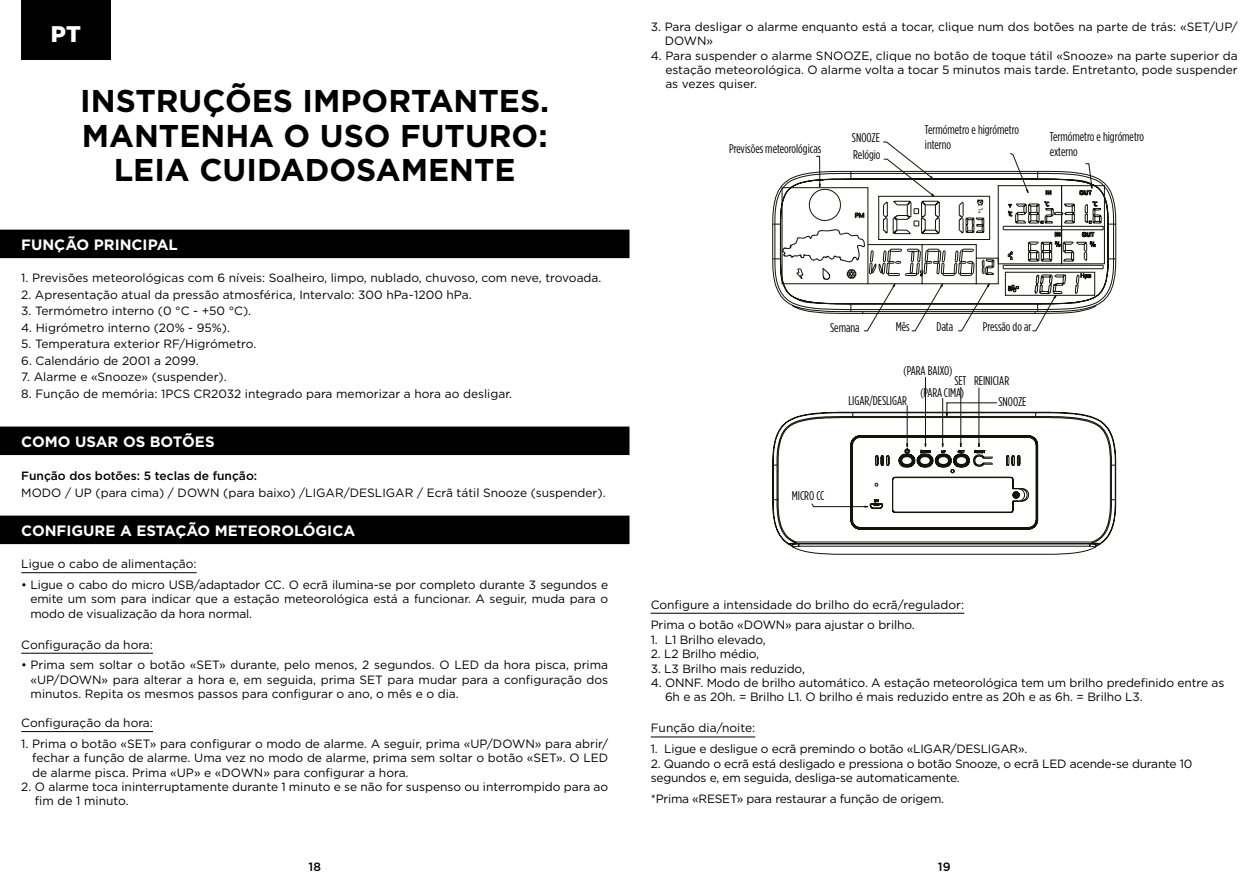
<style>
.page{position:relative;width:1259px;height:893px;background:#fff}
.page>*{position:absolute;margin:0;border:0;box-sizing:border-box;transform-origin:0 0}
.t1{font:700 31.5px/34.5px "Gotham";color:#000;text-align:center}
.t2{font:900 22.5px "Gotham";color:#fff}
.t3{font:700 15px "Gotham";color:#fff}
.t4{font:12.6px/14.7px "Gotham Condensed";color:#000}
.t5{font:12px/14.4px "Gotham";color:#000;text-align:justify}
.t6{font:12px/14.4px "Gotham";letter-spacing:-.02em;color:#000}
.t7{font:500 12px "Gotham";color:#000}
.t8{font:4.8px "Arial";color:#121309}
.t9{font:700 2.55px "Arial";color:#121309}
</style>
<div class="page">
<div style="left:21px;top:0;width:90px;height:60px;background:#000"></div>
<div style="left:0;top:230px;width:629px;height:28px;background:#000"></div>
<div style="left:0;top:516px;width:629px;height:28px;background:#000"></div>
<div style="left:0;top:427px;width:629px;height:28px;background:#000"></div>
<hr style="left:21px;top:572px;width:176px;height:1px;background:#000">
<hr style="left:21px;top:653px;width:132px;height:1px;background:#000">
<hr style="left:21px;top:731px;width:132px;height:1px;background:#000">
<hr style="left:651px;top:613px;width:313px;height:1px;background:#000">
<hr style="left:651px;top:737px;width:104px;height:1px;background:#000">
<svg style="left:772px;top:142px;width:344px;height:189px"></svg>
<svg style="left:796px;top:549px;width:297px;height:6px"></svg>
<svg style="left:772px;top:387px;width:225px;height:142px"></svg>
<svg style="left:776px;top:405px;width:321px;height:144px"></svg>
<hr style="left:925px;top:377px;width:1px;height:67px;background:#121309">
<hr style="left:942px;top:398px;width:1px;height:46px;background:#121309">
<hr style="left:960px;top:387px;width:1px;height:57px;background:#121309">
<hr style="left:978px;top:388px;width:1px;height:56px;background:#121309">
<svg style="left:811px;top:403px;width:305px;height:144px"></svg>
<hr style="left:947px;top:403px;width:49px;height:1px;background:#121309">
<h2 class="t2" style="left:51px;top:21px;width:31px">PT</h2>
<h1 class="t1" style="left:80px;top:84px;width:470px">INSTRUÇÕES IMPORTANTES.<br>MANTENHA O USO FUTURO:<br>LEIA CUIDADOSAMENTE</h1>
<p class="t3" style="left:21px;top:235px;width:158px">FUNÇÃO PRINCIPAL</p>
<p class="t5" style="left:21px;top:270px;width:582px">1. Previsões meteorológicas com 6 níveis: Soalheiro, limpo, nublado, chuvoso, com neve, trovoada.</p>
<p class="t5" style="left:21px;top:287px;width:452px">2. Apresentação atual da pressão atmosférica, Intervalo: 300 hPa~1200 hPa.</p>
<p class="t5" style="left:21px;top:303px;width:231px">3. Termómetro interno (0 °C - +50 °C).</p>
<p class="t5" style="left:21px;top:320px;width:210px">4. Higrómetro interno (20% - 95%).</p>
<p class="t5" style="left:21px;top:336px;width:236px">5. Temperatura exterior RF/Higrómetro.</p>
<p class="t5" style="left:21px;top:353px;width:179px">6. Calendário de 2001 a 2099.</p>
<p class="t5" style="left:21px;top:370px;width:207px">7. Alarme e «Snooze» (suspender).</p>
<p class="t5" style="left:21px;top:386px;width:492px">8. Função de memória: 1PCS CR2032 integrado para memorizar a hora ao desligar.</p>
<p class="t3" style="left:21px;top:432px;width:195px">COMO USAR OS BOTÕES</p>
<p class="t7" style="left:21px;top:468px;width:237px">Função dos botões: 5 teclas de função:</p>
<p class="t5" style="left:21px;top:485px;width:586px">MODO / UP (para cima) / DOWN (para baixo) /LIGAR/DESLIGAR / Ecrã tátil Snooze (suspender).</p>
<p class="t3" style="left:21px;top:521px;width:335px">CONFIGURE A ESTAÇÃO METEOROLÓGICA</p>
<p class="t5" style="left:21px;top:556px;width:177px">Ligue o cabo de alimentação:</p>
<p class="t5" style="left:30px;top:577px;width:579px;text-indent:-9px">• Ligue o cabo do micro USB/adaptador CC. O ecrã ilumina-se por completo durante 3 segundos e emite um som para indicar que a estação meteorológica está a funcionar. A seguir, muda para o modo de visualização da hora normal.</p>
<p class="t5" style="left:21px;top:637px;width:133px">Configuração da hora:</p>
<p class="t5" style="left:31px;top:658px;width:579px;text-indent:-9px">• Prima sem soltar o botão «SET» durante, pelo menos, 2 segundos. O LED da hora pisca, prima «UP/DOWN» para alterar a hora e, em seguida, prima SET para mudar para a configuração dos minutos. Repita os mesmos passos para configurar o ano, o mês e o dia.</p>
<p class="t5" style="left:21px;top:715px;width:133px">Configuração da hora:</p>
<p class="t5" style="left:32px;top:736px;width:578px;text-indent:-11px">1. Prima o botão «SET» para configurar o modo de alarme. A seguir, prima «UP/DOWN» para abrir/ fechar a função de alarme. Uma vez no modo de alarme, prima sem soltar o botão «SET». O LED de alarme pisca. Prima «UP» e «DOWN» para configurar a hora.</p>
<p class="t5" style="left:35px;top:779px;width:575px;text-indent:-14px">2. O alarme toca ininterruptamente durante 1 minuto e se não for suspenso ou interrompido para ao fim de 1 minuto.</p>
<p class="t5" style="left:664px;top:19px;width:574px;text-indent:-14px">3. Para desligar o alarme enquanto está a tocar, clique num dos botões na parte de trás: «SET/UP/<br>DOWN»</p>
<p class="t5" style="left:665px;top:48px;width:574px;text-indent:-15px">4. Para suspender o alarme SNOOZE, clique no botão de toque tátil «Snooze» na parte superior da estação meteorológica. O alarme volta a tocar 5 minutos mais tarde. Entretanto, pode suspender as vezes quiser.</p>
<p class="t4" style="left:729px;top:141px;width:94px">Previsões meteorológicas</p>
<p class="t4" style="left:852px;top:129px;width:30px;line-height:17.1px">SNOOZE<br>Relógio</p>
<p class="t4" style="left:925px;top:122px;width:96px">Termómetro e higrómetro interno</p>
<p class="t4" style="left:1050px;top:129px;width:96px">Termómetro e higrómetro externo</p>
<p class="t9" style="left:981px;top:208px;width:3px">Z</p>
<p class="t8" style="left:978px;top:208px;width:4px">Z</p>
<p class="t4" style="left:830px;top:320px;width:31px">Semana</p>
<p class="t4" style="left:895px;top:319px;width:15px">Mês</p>
<p class="t4" style="left:936px;top:319px;width:18px">Data</p>
<p class="t4" style="left:982px;top:319px;width:50px">Pressão do ar</p>
<p class="t4" style="left:903px;top:363px;width:50px">(PARA BAIXO)</p>
<p class="t4" style="left:920px;top:375px;width:48px;line-height:11.2px;text-align:right">SET<br>(PARA CIMA)</p>
<p class="t4" style="left:848px;top:393px;width:60px">LIGAR/DESLIGAR</p>
<p class="t4" style="left:998px;top:370px;width:29px;line-height:21.1px;text-indent:-24px">REINICIAR<br>SNOOZE</p>
<p class="t4" style="left:792px;top:488px;width:34px">MICRO CC</p>
<p class="t5" style="left:651px;top:594px;width:315px;line-height:20.9px">Configure a intensidade do brilho do ecrã/regulador:<br>Prima o botão «DOWN» para ajustar o brilho.</p>
<p class="t5" style="left:651px;top:632px;width:116px">1. L1 Brilho elevado,</p>
<p class="t5" style="left:651px;top:646px;width:110px">2. L2 Brilho médio,</p>
<p class="t5" style="left:651px;top:661px;width:156px">3. L3 Brilho mais reduzido,</p>
<p class="t5" style="left:665px;top:675px;width:561px;text-indent:-14px">4. ONNF. Modo de brilho automático. A estação meteorológica tem um brilho predefinido entre as<br>6h e as 20h. = Brilho L1. O brilho é mais reduzido entre as 20h e as 6h. = Brilho L3.</p>
<p class="t5" style="left:651px;top:721px;width:106px">Função dia/noite:</p>
<p class="t6" style="left:651px;top:741px;width:378px">1. Ligue e desligue o ecrã premindo o botão «LIGAR/DESLIGAR».</p>
<p class="t6" style="left:651px;top:756px;width:543px">2. Quando o ecrã está desligado e pressiona o botão Snooze, o ecrã LED acende-se durante 10 segundos e, em seguida, desliga-se automaticamente.</p>
<p class="t6" style="left:651px;top:791px;width:295px">*Prima «RESET» para restaurar a função de origem.</p>
<p class="t7" style="left:308px;top:859px;width:14px">18</p>
<p class="t7" style="left:938px;top:859px;width:14px">19</p>
</div>
